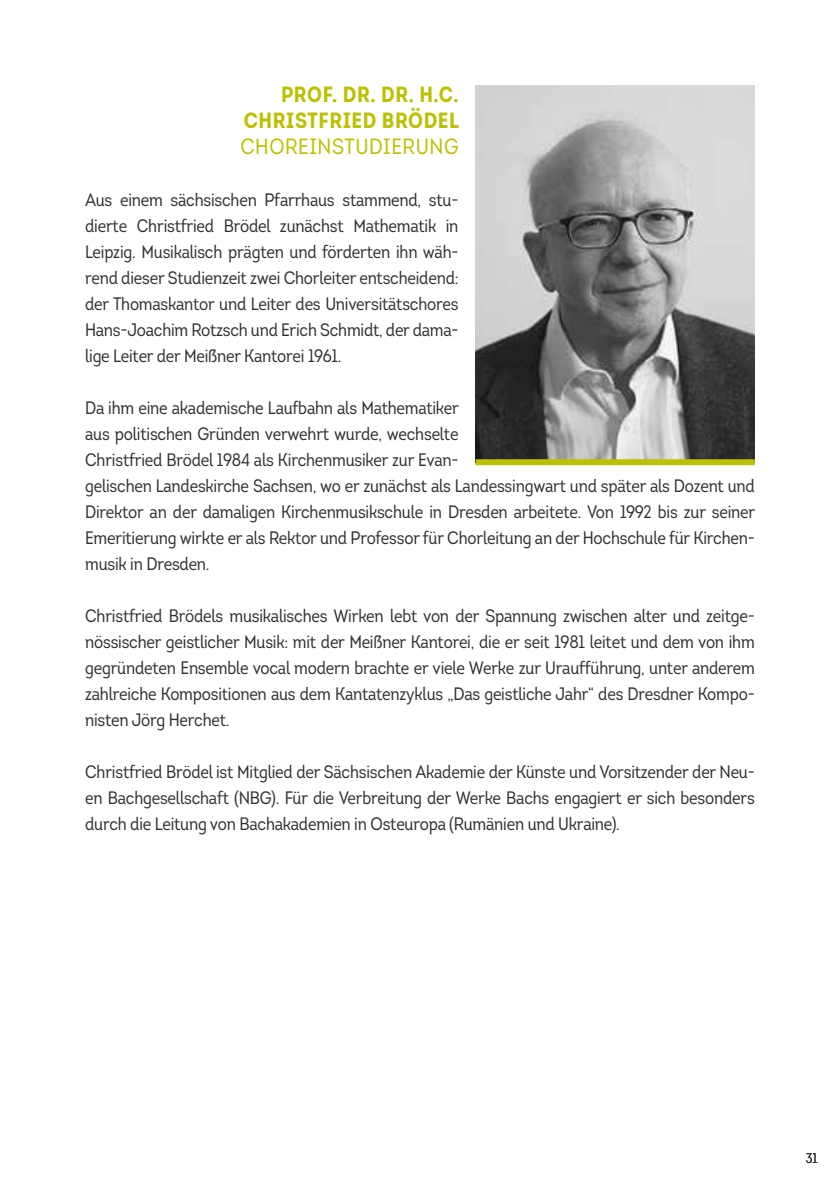
<style>
.page{position:relative;width:840px;height:1191px;background:#fff}
.page>*{position:absolute;margin:0;border:0;box-sizing:border-box;transform-origin:0 0}
.t1{font:700 22px/26px "Intro Cond";letter-spacing:.025em;color:#bbc000;text-align:right}
.t2{font:22px "Intro Cond";letter-spacing:.025em;color:#bbc000}
.t3{font:18px/26px "Intro Cond";letter-spacing:-.01em;color:#2f3030;text-align:justify}
.t4{font:14px "Intro Cond";color:#2f3030}
</style>
<div class="page">
<img style="left:475px;top:85px;width:279px;height:374px">
<div style="left:475px;top:459px;width:279px;height:6px;background:#bbc000"></div>
<p class="t1" style="left:244px;top:81px;width:217px">PROF. DR. DR. H.C.<br>CHRISTFRIED BRÖDEL</p>
<p class="t2" style="left:240px;top:132px;width:219px">CHOREINSTUDIERUNG</p>
<p class="t3" style="left:85px;top:186px;width:375px">Aus einem sächsischen Pfarrhaus stammend, stu&shy;dierte Christfried Brödel zunächst Mathematik in Leipzig. Musikalisch prägten und förderten ihn wäh&shy;rend dieser Studienzeit zwei Chorleiter entscheidend: der Thomaskantor und Leiter des Universitätschores Hans-Joachim Rotzsch und Erich Schmidt, der dama&shy;lige Leiter der Meißner Kantorei 1961.</p>
<p class="t3" style="left:85px;top:394px;width:671px;text-align:left">Da ihm eine akademische Laufbahn als Mathematiker<br>aus politischen Gründen verwehrt wurde, wechselte<br>Christfried Brödel 1984 als Kirchenmusiker zur Evan-<br>gelischen Landeskirche Sachsen, wo er zunächst als Landessingwart und später als Dozent und Direktor an der damaligen Kirchenmusikschule in Dresden arbeitete. Von 1992 bis zur seiner Emeritierung wirkte er als Rektor und Professor für Chorleitung an der Hochschule für Kirchen&shy;musik in Dresden.</p>
<p class="t3" style="left:85px;top:602px;width:671px">Christfried Brödels musikalisches Wirken lebt von der Spannung zwischen alter und zeitge&shy;nössischer geistlicher Musik: mit der Meißner Kantorei, die er seit 1981 leitet und dem von ihm gegründeten Ensemble vocal modern brachte er viele Werke zur Uraufführung, unter anderem zahlreiche Kompositionen aus dem Kantatenzyklus „Das geistliche Jahr“ des Dresdner Kompo&shy;nisten Jörg Herchet.</p>
<p class="t3" style="left:85px;top:758px;width:670px">Christfried Brödel ist Mitglied der Sächsischen Akademie der Künste und Vorsitzender der Neu&shy;en Bachgesellschaft (NBG). Für die Verbreitung der Werke Bachs engagiert er sich besonders durch die Leitung von Bachakademien in Osteuropa (Rumänien und Ukraine).</p>
<p class="t4" style="left:805px;top:1149px;width:13px">31</p>
</div>
